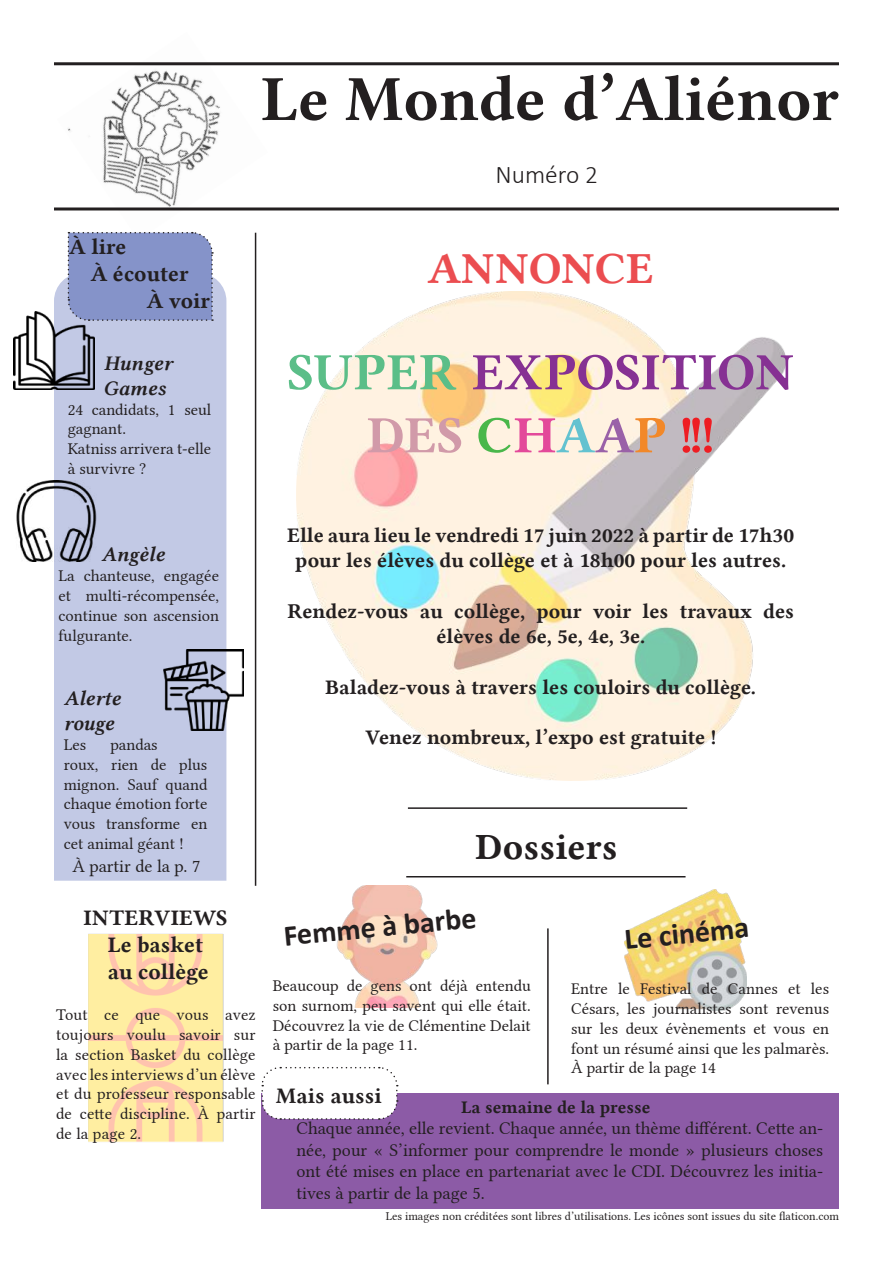
<style>
.page{position:relative;width:893px;height:1263px;background:#fff}
.page>*{position:absolute;margin:0;border:0;box-sizing:border-box;transform-origin:0 0}
.t1{font:64.5px "Lin Libertine B";color:#231f20}
.t2{font:52.5px/63px "Lin Libertine B";color:#863193;text-align:center}
.t3{font:45px "Lin Libertine B";color:#eb4d50}
.t4{font:37.5px "Lin Libertine B";color:#231f20}
.t5{font:700 30px "Calibri";color:#231f20}
.t6{font:300 25.5px "Calibri";color:#231f20}
.t7{font:22.5px/27px "Lin Libertine B";color:#231f20;text-align:center}
.t8{font:21px/25.2px "Lin Libertine B";color:#231f20;text-align:center}
.t9{font:21px/25.2px "Lin Libertine ZI";letter-spacing:-.01em;color:#231f20}
.t10{font:18px/21.6px "Lin Libertine";color:#231f20;text-align:justify}
.t11{font:18px "Lin Libertine B";color:#231f20}
.t12{font:16.5px/19.8px "Lin Libertine";color:#231f20;text-align:justify}
.t13{font:12px "Lin Libertine";color:#231f20}
.s1{color:#5bbe88}
.s2{color:#d19aa9}
.s3{color:#49b74a}
.s4{color:#e3499a}
.s5{color:#63c2d0}
.s6{color:#9a61a8}
.s7{color:#f28829}
.s8{color:#ee1d23}
</style>
<div class="page">
<img style="left:57px;top:65px;width:211px;height:175px">
<hr style="left:54px;top:62px;width:785px;height:3px;background:#231f20">
<hr style="left:54px;top:207px;width:785px;height:3px;background:#231f20">
<img style="left:88px;top:933px;width:136px;height:209px">
<hr style="left:255px;top:233px;width:1px;height:653px;background:#231f20">
<img style="left:296px;top:292px;width:489px;height:488px">
<hr style="left:406px;top:876px;width:279px;height:1px;background:#231f20">
<hr style="left:408px;top:807px;width:279px;height:2px;background:#231f20">
<img style="left:625px;top:889px;width:121px;height:122px">
<div style="left:54px;top:277px;width:172px;height:604px;background:#c2c9e5"></div>
<img style="left:163px;top:649px;width:81px;height:81px">
<img style="left:13px;top:312px;width:81px;height:78px">
<img style="left:16px;top:480px;width:80px;height:81px">
<svg style="left:67px;top:231px;width:146px;height:91px;background:#8996c9"></svg>
<hr style="left:547px;top:928px;width:2px;height:156px;background:#231f20">
<img style="left:337px;top:886px;width:101px;height:121px">
<div style="left:261px;top:1093px;width:578px;height:116px;background:#8c5ba6"></div>
<svg style="left:261px;top:1066px;width:137px;height:54px"></svg>
<h1 class="t1" style="left:261px;top:55px;width:580px">Le Monde d’Aliénor</h1>
<h3 class="t7" style="left:69px;top:232px;width:59px">À lire</h3>
<h3 class="t7" style="left:91px;top:259px;width:99px">À écouter</h3>
<h3 class="t7" style="left:147px;top:286px;width:65px">À voir</h3>
<p class="t9" style="left:104px;top:351px;width:71px">Hunger<br>Games</p>
<p class="t12" style="left:68px;top:397px;width:145px;text-align:left">24 candidats, 1 seul gagnant.<br>Katniss arrivera t-elle à survivre ?</p>
<h3 class="t6" style="left:496px;top:159px;width:104px">Numéro 2</h3>
<h3 class="t3" style="left:428px;top:237px;width:228px">ANNONCE</h3>
<h2 class="t2" style="left:287px;top:340px;width:508px"><span class="s1">SUPER</span> EXPOSITION<br><span class="s2">DES</span> <span class="s3">C</span><span class="s4">H</span><span class="s5">A</span><span class="s6">A</span><span class="s7">P</span> <span class="s8">!!!</span></h2>
<p class="t9" style="left:102px;top:543px;width:65px">Angèle</p>
<p class="t12" style="left:58px;top:564px;width:162px">La chanteuse, engagée et multi-récompensée, continue son ascension fulgurante.</p>
<p class="t9" style="left:64px;top:686px;width:59px">Alerte rouge</p>
<p class="t12" style="left:64px;top:733px;width:24px">Les</p>
<p class="t12" style="left:64px;top:733px;width:145px;text-align:left;text-indent:47px">pandas<br>roux, rien de plus mignon. Sauf quand chaque émotion forte vous transforme en cet animal géant !</p>
<p class="t10" style="left:72px;top:853px;width:130px">À partir de la p. 7</p>
<h3 class="t7" style="left:83px;top:903px;width:146px">INTERVIEWS<br>Le basket<br>au collège</h3>
<p class="t12" style="left:56px;top:1003px;width:201px">Tout ce que vous avez toujours voulu savoir sur la section Basket du collège avec les interviews d’un élève et du professeur responsable de cette discipline. À partir de la page 2.</p>
<p class="t8" style="left:287px;top:522px;width:508px">Elle aura lieu le vendredi 17 juin 2022 à partir de 17h30 pour les élèves du collège et à 18h00 pour les autres.</p>
<p class="t8" style="left:287px;top:598px;width:508px">Rendez-vous au collège, pour voir les travaux des élèves de 6e, 5e, 4e, 3e.</p>
<p class="t8" style="left:325px;top:674px;width:432px">Baladez-vous à travers les couloirs du collège.</p>
<p class="t8" style="left:365px;top:724px;width:352px">Venez nombreux, l’expo est gratuite !</p>
<h3 class="t4" style="left:475px;top:821px;width:144px">Dossiers</h3>
<h3 class="t5" style="left:282px;top:914px;width:195px;rotate:-5deg">Femme à barbe</h3>
<p class="t12" style="left:273px;top:974px;width:260px">Beaucoup de gens ont déjà entendu son surnom, peu savent qui elle était.<br>Découvrez la vie de Clémentine Delait à partir de la page 11.</p>
<h3 class="t7" style="left:276px;top:1082px;width:107px">Mais aussi</h3>
<p class="t11" style="left:461px;top:1094px;width:191px">La semaine de la presse</p>
<p class="t10" style="left:296px;top:1115px;width:528px">Chaque année, elle revient. Chaque année, un thème différent. Cette an&shy;née, pour « S’informer pour comprendre le monde » plusieurs choses ont été mises en place en partenariat avec le CDI. Découvrez les initia&shy;tives à partir de la page 5.</p>
<h3 class="t5" style="left:623px;top:917px;width:126px;rotate:-5deg">Le cinéma</h3>
<p class="t12" style="left:571px;top:977px;width:260px">Entre le Festival de Cannes et les Césars, les journalistes sont revenus sur les deux évènements et vous en font un résumé ainsi que les palmarès.<br>À partir de la page 14</p>
<p class="t13" style="left:386px;top:1206px;width:455px">Les images non créditées sont libres d’utilisations. Les icônes sont issues du site flaticon.com</p>
</div>
